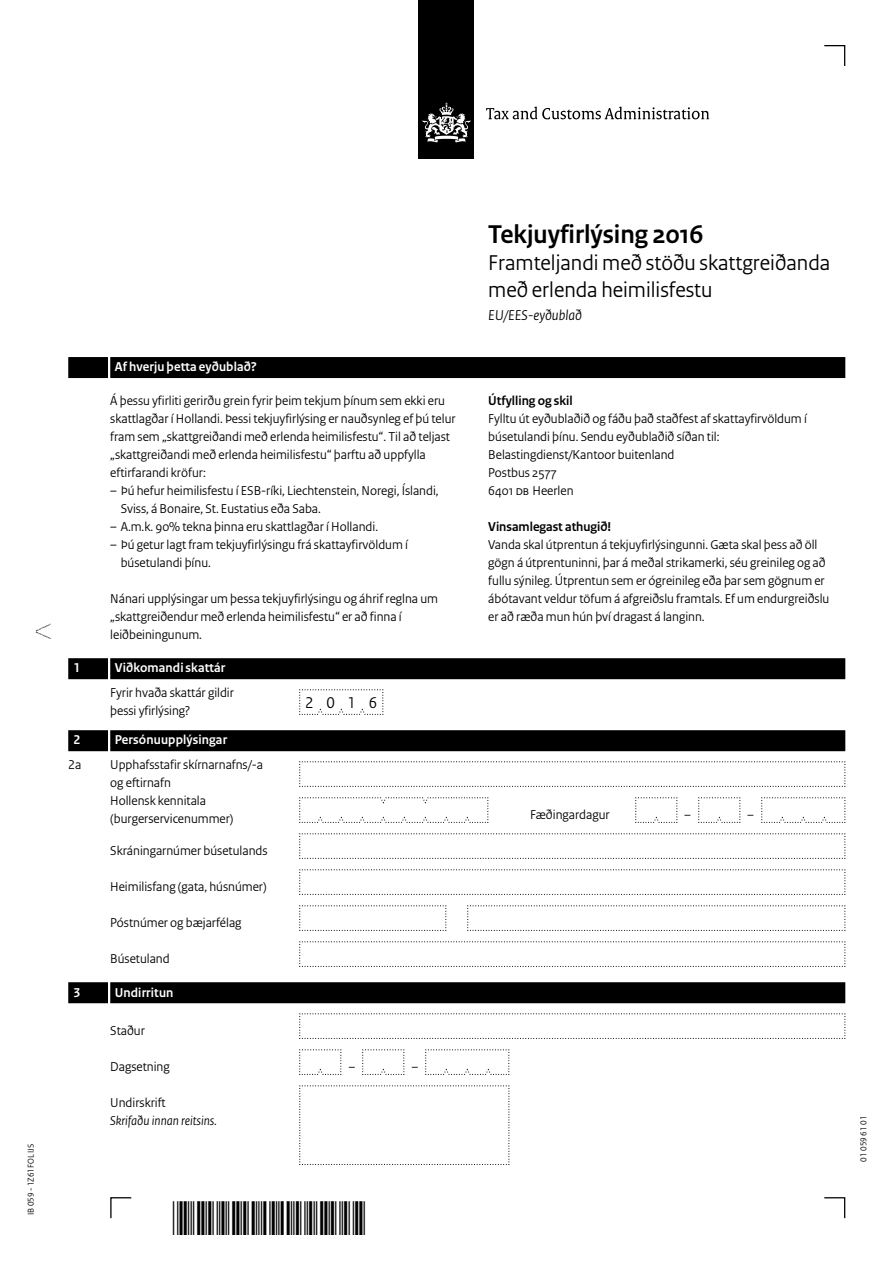
<style>
.page{position:relative;width:893px;height:1263px;background:#fff}
.page>*{position:absolute;margin:0;border:0;box-sizing:border-box;transform-origin:0 0}
.Documentnaam{font:700 27px "Rijksoverheid Sans Heading";color:#000}
.Belastingsoort{font:22.5px/27px "Rijksoverheid Sans Heading";color:#000}
.Veld{font:16.5px "Rijksoverheid Sans Heading";color:#000}
.Onderwerp{font:italic 15px "Rijksoverheid Sans Heading";color:#000}
.Gebruiksaanwijzing{font:13.5px/18px "Rijksoverheid Sans Heading";color:#000}
.Vraag{font:13.5px/18px "Rijksoverheid Sans Heading";color:#000}
.Vraag_12{font:13.5px "Rijksoverheid Sans Heading";color:#000}
.KOP_D_Nummer{font:700 13.5px "Rijksoverheid Sans Heading";letter-spacing:.01em;color:#fff}
.Vraag_Nummer{font:13.5px/18px "Rijksoverheid Sans Heading";color:#000}
.Vraag-2{font:italic 13.5px/18px "Rijksoverheid Sans Heading";color:#000}
.KOP_B_Nummer{font:700 13.5px "Rijksoverheid Sans Heading";letter-spacing:.01em;color:#fff}
.Let_op_kop{font:700 13.5px "Rijksoverheid Sans Heading";color:#000}
.Tussenkop{font:700 13.5px "Rijksoverheid Sans Heading";color:#000}
.Vraag_geen_inspring{font:13.5px "Rijksoverheid Sans Heading";color:#000}
.t1{font:9px "Rijksoverheid Sans Heading";color:#000}
.s1{font-style:normal}
</style>
<div class="page">
<div style="left:419px;top:0;width:55px;height:158px;background:#000"></div>
<svg style="left:423px;top:103px;width:47px;height:40px"></svg>
<svg style="left:486px;top:107px;width:223px;height:12px"></svg>
<svg style="left:824px;top:1197px;width:22px;height:22px"></svg>
<svg style="left:110px;top:1197px;width:22px;height:22px"></svg>
<svg style="left:824px;top:45px;width:22px;height:21px"></svg>
<svg style="left:299px;top:1085px;width:211px;height:80px"></svg>
<svg style="left:299px;top:1049px;width:43px;height:26px"></svg>
<svg style="left:362px;top:1049px;width:43px;height:26px"></svg>
<svg style="left:425px;top:1049px;width:85px;height:26px"></svg>
<svg style="left:299px;top:689px;width:85px;height:26px"></svg>
<svg style="left:299px;top:761px;width:547px;height:26px"></svg>
<svg style="left:299px;top:797px;width:190px;height:26px"></svg>
<svg style="left:635px;top:797px;width:43px;height:26px"></svg>
<svg style="left:698px;top:797px;width:43px;height:26px"></svg>
<svg style="left:761px;top:797px;width:85px;height:26px"></svg>
<svg style="left:299px;top:833px;width:547px;height:26px"></svg>
<svg style="left:299px;top:869px;width:547px;height:26px"></svg>
<svg style="left:299px;top:905px;width:148px;height:26px"></svg>
<svg style="left:467px;top:905px;width:379px;height:26px"></svg>
<svg style="left:299px;top:941px;width:547px;height:26px"></svg>
<svg style="left:299px;top:1013px;width:547px;height:26px"></svg>
<svg style="left:36px;top:624px;width:15px;height:15px"></svg>
<div style="left:110px;top:357px;width:735px;height:21px;background:#000"></div>
<div style="left:68px;top:357px;width:40px;height:21px;background:#000"></div>
<div style="left:110px;top:658px;width:735px;height:21px;background:#000"></div>
<div style="left:68px;top:658px;width:40px;height:21px;background:#000"></div>
<div style="left:110px;top:730px;width:735px;height:21px;background:#000"></div>
<div style="left:68px;top:730px;width:40px;height:21px;background:#000"></div>
<div style="left:110px;top:982px;width:735px;height:21px;background:#000"></div>
<div style="left:68px;top:982px;width:40px;height:21px;background:#000"></div>
<p class="t1" style="left:26px;top:1215px;width:73px;rotate:-90deg">IB 059 - 1Z61FOL IJS</p>
<h2 class="KOP_B_Nummer" style="left:115px;top:359px;width:143px">Af hverju þetta eyðublað?</h2>
<p class="Gebruiksaanwijzing" style="left:110px;top:392px;width:347px">Á þessu yfirliti gerirðu grein fyrir þeim tekjum þínum sem ekki eru skattlagðar í Hollandi. Þessi tekjuyfirlýsing er nauðsynleg ef þú telur fram sem „skattgreiðandi með erlenda heimilisfestu“. Til að teljast „skattgreiðandi með erlenda heimilisfestu“ þarftu að uppfylla eftirfarandi kröfur:</p>
<p class="Gebruiksaanwijzing" style="left:121px;top:482px;width:319px;text-indent:-10px">– Þú hefur heimilisfestu í ESB-ríki, Liechtenstein, Noregi, Íslandi,<br>Sviss, á Bonaire, St. Eustatius eða Saba.</p>
<p class="Gebruiksaanwijzing" style="left:110px;top:518px;width:269px">– A.m.k. 90% tekna þinna eru skattlagðar í Hollandi.</p>
<p class="Gebruiksaanwijzing" style="left:121px;top:536px;width:289px;text-indent:-10px">– Þú getur lagt fram tekjuyfirlýsingu frá skattayfirvöldum í búsetulandi þínu.</p>
<p class="Gebruiksaanwijzing" style="left:110px;top:590px;width:329px">Nánari upplýsingar um þessa tekjuyfirlýsingu og áhrif reglna um „skattgreiðendur með erlenda heimilisfestu“ er að finna í leiðbeiningunum.</p>
<h2 class="KOP_D_Nummer" style="left:74px;top:660px;width:8px">1</h2>
<h2 class="KOP_D_Nummer" style="left:115px;top:660px;width:112px">Viðkomandi skattár</h2>
<p class="Vraag_12" style="left:110px;top:685px;width:125px">Fyrir hvaða skattár gildir</p>
<p class="Vraag_12" style="left:110px;top:703px;width:82px">þessi yfirlýsing?</p>
<h2 class="KOP_D_Nummer" style="left:74px;top:732px;width:8px">2</h2>
<h2 class="KOP_D_Nummer" style="left:115px;top:732px;width:114px">Persónuupplýsingar</h2>
<p class="Vraag_Nummer" style="left:68px;top:756px;width:15px">2a</p>
<p class="Vraag_Nummer" style="left:110px;top:756px;width:154px">Upphafsstafir skírnarnafns/-a og eftirnafn</p>
<p class="Vraag" style="left:110px;top:792px;width:125px">Hollensk kennitala (burgerservicenummer)</p>
<p class="Vraag_12" style="left:110px;top:843px;width:159px">Skráningarnúmer búsetulands</p>
<p class="Vraag" style="left:110px;top:878px;width:158px">Heimilisfang (gata, húsnúmer)</p>
<p class="Vraag" style="left:110px;top:914px;width:133px">Póstnúmer og bæjarfélag</p>
<p class="Vraag" style="left:110px;top:950px;width:61px">Búsetuland</p>
<h2 class="KOP_D_Nummer" style="left:74px;top:984px;width:8px">3</h2>
<h2 class="KOP_D_Nummer" style="left:115px;top:984px;width:60px">Undirritun</h2>
<p class="Vraag" style="left:110px;top:1022px;width:36px">Staður</p>
<p class="Vraag" style="left:110px;top:1058px;width:61px">Dagsetning</p>
<p class="Vraag-2" style="left:110px;top:1094px;width:108px"><span class="s1">Undirskrift<br></span>Skrifaðu innan reitsins.</p>
<p class="Veld" style="left:305px;top:693px;width:74px">2016</p>
<h1 class="Documentnaam" style="left:488px;top:219px;width:217px">Tekjuyfirlýsing 2016</h1>
<h1 class="Belastingsoort" style="left:488px;top:249px;width:343px">Framteljandi með stöðu skattgreiðanda með erlenda heimilisfestu</h1>
<h1 class="Onderwerp" style="left:488px;top:306px;width:95px">EU/EES-eyðublað</h1>
<h3 class="Tussenkop" style="left:488px;top:393px;width:86px">Útfylling og skil</h3>
<p class="Gebruiksaanwijzing" style="left:488px;top:410px;width:320px">Fylltu út eyðublaðið og fáðu það staðfest af skattayfirvöldum í búsetulandi þínu. Sendu eyðublaðið síðan til:</p>
<p class="Gebruiksaanwijzing" style="left:488px;top:446px;width:188px">Belastingdienst/Kantoor buitenland</p>
<p class="Gebruiksaanwijzing" style="left:488px;top:464px;width:70px">Postbus 2577</p>
<p class="Gebruiksaanwijzing" style="left:488px;top:482px;width:87px">6401 DB Heerlen</p>
<p class="Let_op_kop" style="left:488px;top:519px;width:124px">Vinsamlegast athugið!</p>
<p class="Gebruiksaanwijzing" style="left:488px;top:536px;width:343px">Vanda skal útprentun á tekjuyfirlýsingunni. Gæta skal þess að öll gögn á útprentuninni, þar á meðal strikamerki, séu greinileg og að fullu sýnileg. Útprentun sem er ógreinileg eða þar sem gögnum er ábótavant veldur töfum á afgreiðslu framtals. Ef um endurgreiðslu er að ræða mun hún því dragast á langinn.</p>
<p class="Vraag_geen_inspring" style="left:530px;top:807px;width:81px">Fæðingardagur</p>
<p class="t1" style="left:858px;top:1161px;width:47px;rotate:-90deg">01 059 61 01</p>
</div>
